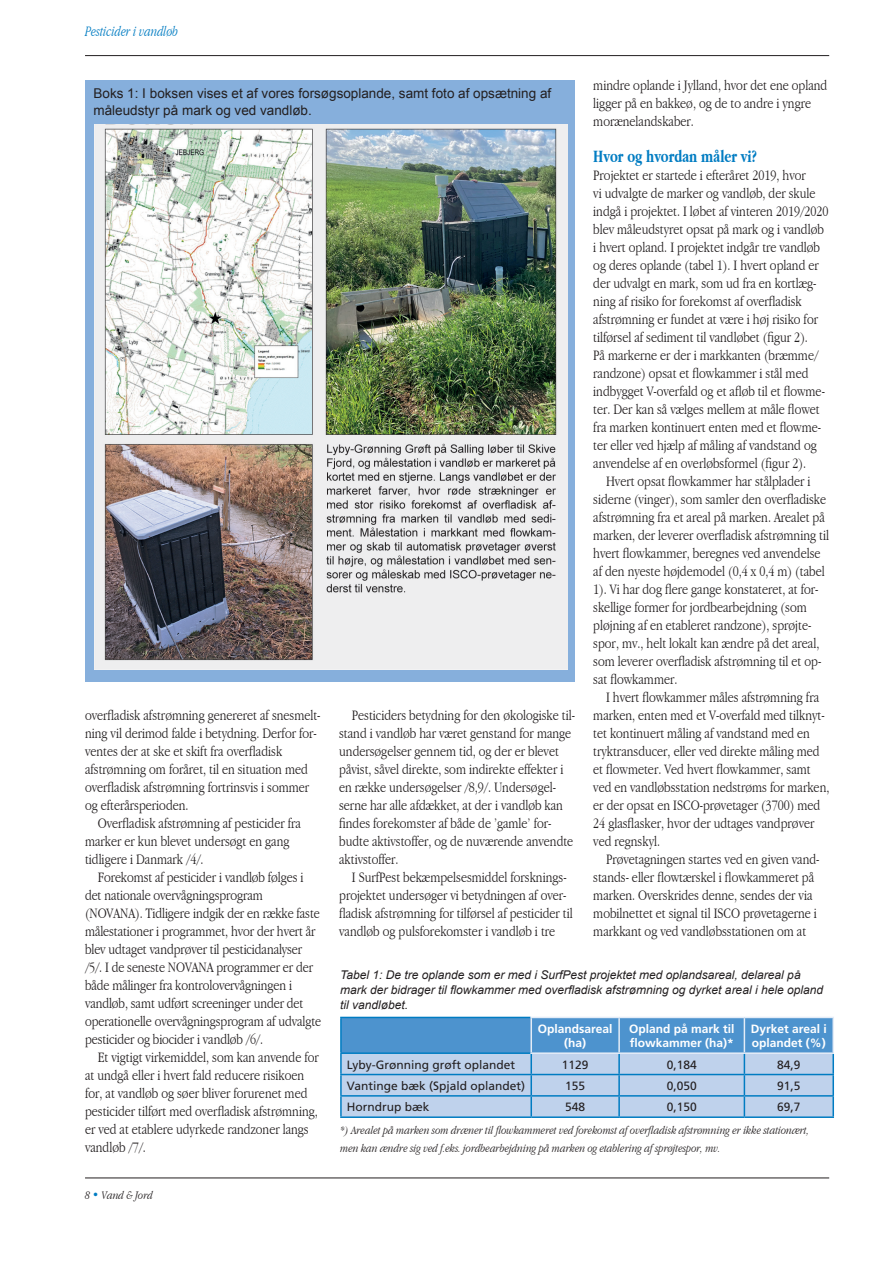
<style>
.page{position:relative;width:893px;height:1263px;background:#fff}
.page>*{position:absolute;margin:0;border:0;box-sizing:border-box;transform-origin:0 0}
.VJ_Mellemrubrik{font:700 condensed 18px "Garamond";color:#007cc2;scale:.9 1}
.VJ_Bodytekst_indryk{font:300 condensed 15px/18px "Garamond";color:#231f20}
.VJ_Bodytekst{font:300 condensed 15px/18px "Garamond";color:#231f20}
.VJ_Mellemrubrik-2{font:italic 300 condensed 15px "Garamond";color:#007cc2;scale:.9 1}
.VJ_Boks{font:13.5px/16.5px "Arial";color:#231f20}
.VJ_Biografi{font:italic 300 condensed 12px/18px "Garamond";color:#231f20}
.VJ_Figurtekst{font:italic 12px/15px "Arial";color:#231f20}
.VJ_Tabeller_body{font:12px "Frutiger";color:#231f20}
.VJ_Tabeller_body-2{font:700 12px/14.4px "Frutiger";color:#fff}
.s1{color:#007cc2}
</style>
<div class="page">
<hr style="left:85px;top:1177px;width:744px;height:1px;background:#231f20">
<svg style="left:85px;top:1177px;width:74px;height:2px"></svg>
<hr style="left:85px;top:55px;width:744px;height:1px;background:#231f20">
<hr style="left:340px;top:1017px;width:190px;height:1px;background:#007cc2">
<hr style="left:340px;top:1018px;width:2px;height:34px;background:#007cc2">
<hr style="left:340px;top:1075px;width:2px;height:20px;background:#007cc2">
<hr style="left:832px;top:1075px;width:2px;height:20px;background:#007cc2">
<svg style="left:341px;top:1018px;width:492px;height:98px;background:#92b9e0"></svg>
<hr style="left:340px;top:1052px;width:190px;height:2px;background:#007cc2">
<hr style="left:340px;top:1054px;width:2px;height:20px;background:#007cc2">
<hr style="left:832px;top:1054px;width:2px;height:20px;background:#007cc2">
<hr style="left:340px;top:1074px;width:191px;height:1px;background:#007cc2">
<hr style="left:531px;top:1074px;width:88px;height:1px;background:#007cc2">
<hr style="left:619px;top:1074px;width:125px;height:1px;background:#007cc2">
<hr style="left:744px;top:1074px;width:90px;height:1px;background:#007cc2">
<hr style="left:340px;top:1095px;width:191px;height:1px;background:#007cc2">
<hr style="left:340px;top:1096px;width:2px;height:20px;background:#007cc2">
<hr style="left:531px;top:1095px;width:88px;height:1px;background:#007cc2">
<hr style="left:619px;top:1095px;width:125px;height:1px;background:#007cc2">
<hr style="left:744px;top:1095px;width:90px;height:1px;background:#007cc2">
<hr style="left:832px;top:1096px;width:2px;height:20px;background:#007cc2">
<hr style="left:340px;top:1116px;width:191px;height:2px;background:#007cc2">
<hr style="left:531px;top:1116px;width:88px;height:2px;background:#007cc2">
<hr style="left:619px;top:1116px;width:125px;height:2px;background:#007cc2">
<hr style="left:744px;top:1116px;width:90px;height:2px;background:#007cc2">
<hr style="left:530px;top:1017px;width:89px;height:1px;background:#e4ecf7">
<hr style="left:530px;top:1018px;width:2px;height:34px;background:#e4ecf7">
<hr style="left:619px;top:1017px;width:125px;height:1px;background:#e4ecf7">
<hr style="left:618px;top:1018px;width:2px;height:34px;background:#e4ecf7">
<hr style="left:744px;top:1017px;width:90px;height:1px;background:#e4ecf7">
<hr style="left:744px;top:1018px;width:1px;height:34px;background:#e4ecf7">
<hr style="left:832px;top:1018px;width:2px;height:34px;background:#e4ecf7">
<hr style="left:530px;top:1052px;width:89px;height:2px;background:#e4ecf7">
<hr style="left:619px;top:1052px;width:125px;height:2px;background:#e4ecf7">
<hr style="left:744px;top:1052px;width:90px;height:2px;background:#e4ecf7">
<div style="left:85px;top:80px;width:489px;height:601px;background:#86afdc"></div>
<img style="left:94px;top:125px;width:473px;height:544px">
<p class="VJ_Mellemrubrik-2" style="left:85px;top:23px;width:105px">Pesticider i vandløb</p>
<p class="VJ_Bodytekst_indryk" style="left:593px;top:76px;width:235px">mindre oplande i Jylland, hvor det ene opland ligger på en bakkeø, og de to andre i yngre morænelandskaber.</p>
<p class="VJ_Mellemrubrik" style="left:593px;top:146px;width:183px">Hvor og hvordan måler vi?</p>
<p class="VJ_Bodytekst" style="left:593px;top:166px;width:237px">Projektet er startede i efteråret 2019, hvor<br>vi udvalgte de marker og vandløb, der skule indgå i projektet. I løbet af vinteren 2019/2020 blev måleudstyret opsat på mark og i vandløb i hvert opland. I projektet indgår tre vandløb og deres oplande (tabel 1). I hvert opland er der udvalgt en mark, som ud fra en kortlæg&shy;ning af risiko for forekomst af overfladisk afstrømning er fundet at være i høj risiko for tilførsel af sediment til vandløbet (figur 2).<br>På markerne er der i markkanten (bræmme/ randzone) opsat et flowkammer i stål med indbygget V-overfald og et afløb til et flowme&shy;ter. Der kan så vælges mellem at måle flowet fra marken kontinuert enten med et flowme&shy;ter eller ved hjælp af måling af vandstand og anvendelse af en overløbsformel (figur 2).</p>
<p class="VJ_Bodytekst_indryk" style="left:593px;top:472px;width:237px;text-indent:13px">Hvert opsat flowkammer har stålplader i siderne (vinger), som samler den overfladiske afstrømning fra et areal på marken. Arealet på marken, der leverer overfladisk afstrømning til hvert flowkammer, beregnes ved anvendelse af den nyeste højdemodel (0,4 x 0,4 m) (tabel 1). Vi har dog flere gange konstateret, at for&shy;skellige former for jordbearbejdning (som pløjning af en etableret randzone), sprøjte&shy;spor, mv., helt lokalt kan ændre på det areal, som leverer overfladisk afstrømning til et op&shy;sat flowkammer.</p>
<p class="VJ_Bodytekst_indryk" style="left:593px;top:688px;width:238px;text-indent:13px">I hvert flowkammer måles afstrømning fra marken, enten med et V-overfald med tilknyt&shy;tet kontinuert måling af vandstand med en tryktransducer, eller ved direkte måling med et flowmeter. Ved hvert flowkammer, samt ved en vandløbsstation nedstrøms for marken, er der opsat en ISCO-prøvetager (3700) med 24 glasflasker, hvor der udtages vandprøver ved regnskyl.</p>
<p class="VJ_Bodytekst_indryk" style="left:593px;top:850px;width:228px;text-indent:13px">Prøvetagningen startes ved en given vand&shy;stands- eller flowtærskel i flowkammeret på marken. Overskrides denne, sendes der via mobilnettet et signal til ISCO prøvetagerne i markkant og ved vandløbsstationen om at</p>
<p class="VJ_Figurtekst" style="left:340px;top:968px;width:484px">Tabel 1: De tre oplande som er med i SurfPest projektet med oplandsareal, delareal på mark der bidrager til flowkammer med overfladisk afstrømning og dyrket areal i hele opland til vandløbet.</p>
<p class="VJ_Tabeller_body-2" style="left:538px;top:1021px;width:76px;text-align:center">Oplandsareal (ha)</p>
<p class="VJ_Tabeller_body-2" style="left:629px;top:1021px;width:107px">Opland på mark til flowkammer (ha)*</p>
<p class="VJ_Tabeller_body-2" style="left:751px;top:1021px;width:77px">Dyrket areal i oplandet (%)</p>
<p class="VJ_Tabeller_body" style="left:347px;top:1057px;width:170px">Lyby-Grønning grøft oplandet</p>
<p class="VJ_Tabeller_body" style="left:562px;top:1057px;width:28px">1129</p>
<p class="VJ_Tabeller_body" style="left:667px;top:1057px;width:32px">0,184</p>
<p class="VJ_Tabeller_body" style="left:777px;top:1057px;width:25px">84,9</p>
<p class="VJ_Tabeller_body" style="left:347px;top:1079px;width:180px">Vantinge bæk (Spjald oplandet)</p>
<p class="VJ_Tabeller_body" style="left:565px;top:1079px;width:22px">155</p>
<p class="VJ_Tabeller_body" style="left:667px;top:1079px;width:32px">0,050</p>
<p class="VJ_Tabeller_body" style="left:777px;top:1079px;width:25px">91,5</p>
<p class="VJ_Tabeller_body" style="left:347px;top:1100px;width:84px">Horndrup bæk</p>
<p class="VJ_Tabeller_body" style="left:565px;top:1100px;width:22px">548</p>
<p class="VJ_Tabeller_body" style="left:667px;top:1100px;width:32px">0,150</p>
<p class="VJ_Tabeller_body" style="left:777px;top:1100px;width:25px">69,7</p>
<p class="VJ_Biografi" style="left:340px;top:1121px;width:470px">*) Arealet på marken som dræner til flowkammeret ved forekomst af overfladisk afstrømning er ikke stationært, men kan ændre sig ved f.eks. jordbearbejdning på marken og etablering af sprøjtespor, mv.</p>
<p class="VJ_Boks" style="left:94px;top:85px;width:459px">Boks 1: I boksen vises et af vores forsøgsoplande, samt foto af opsætning af måleudstyr på mark og ved vandløb.</p>
<p class="VJ_Bodytekst_indryk" style="left:85px;top:706px;width:237px">overfladisk afstrømning genereret af snesmelt&shy;ning vil derimod falde i betydning. Derfor for&shy;ventes der at ske et skift fra overfladisk afstrømning om foråret, til en situation med overfladisk afstrømning fortrinsvis i sommer og efterårsperioden.</p>
<p class="VJ_Bodytekst_indryk" style="left:85px;top:814px;width:217px;text-indent:13px">Overfladisk afstrømning af pesticider fra marker er kun blevet undersøgt en gang tidligere i Danmark /4/.</p>
<p class="VJ_Bodytekst_indryk" style="left:85px;top:868px;width:238px;text-indent:13px">Forekomst af pesticider i vandløb følges i det nationale overvågningsprogram (NOVANA). Tidligere indgik der en række faste målestationer i programmet, hvor der hvert år blev udtaget vandprøver til pesticidanalyser /5/. I de seneste NOVANA programmer er der både målinger fra kontrolovervågningen i vandløb, samt udført screeninger under det operationelle overvågningsprogram af udvalgte pesticider og biocider i vandløb /6/.</p>
<p class="VJ_Bodytekst_indryk" style="left:85px;top:1048px;width:235px;text-indent:13px">Et vigtigt virkemiddel, som kan anvende for at undgå eller i hvert fald reducere risikoen for, at vandløb og søer bliver forurenet med pesticider tilført med overfladisk afstrømning, er ved at etablere udyrkede randzoner langs vandløb /7/.</p>
<p class="VJ_Bodytekst_indryk" style="left:339px;top:706px;width:237px;text-indent:13px">Pesticiders betydning for den økologiske til&shy;stand i vandløb har været genstand for mange undersøgelser gennem tid, og der er blevet påvist, såvel direkte, som indirekte effekter i en række undersøgelser /8,9/. Undersøgel&shy;serne har alle afdækket, at der i vandløb kan findes forekomster af både de ’gamle’ for&shy;budte aktivstoffer, og de nuværende anvendte aktivstoffer.</p>
<p class="VJ_Bodytekst_indryk" style="left:339px;top:868px;width:235px;text-indent:13px">I SurfPest bekæmpelsesmiddel forsknings&shy;projektet undersøger vi betydningen af over&shy;fladisk afstrømning for tilførsel af pesticider til vandløb og pulsforekomster i vandløb i tre</p>
<p class="VJ_Biografi" style="left:85px;top:1186px;width:69px">8 <span class="s1">•</span> Vand &amp; Jord</p>
</div>
